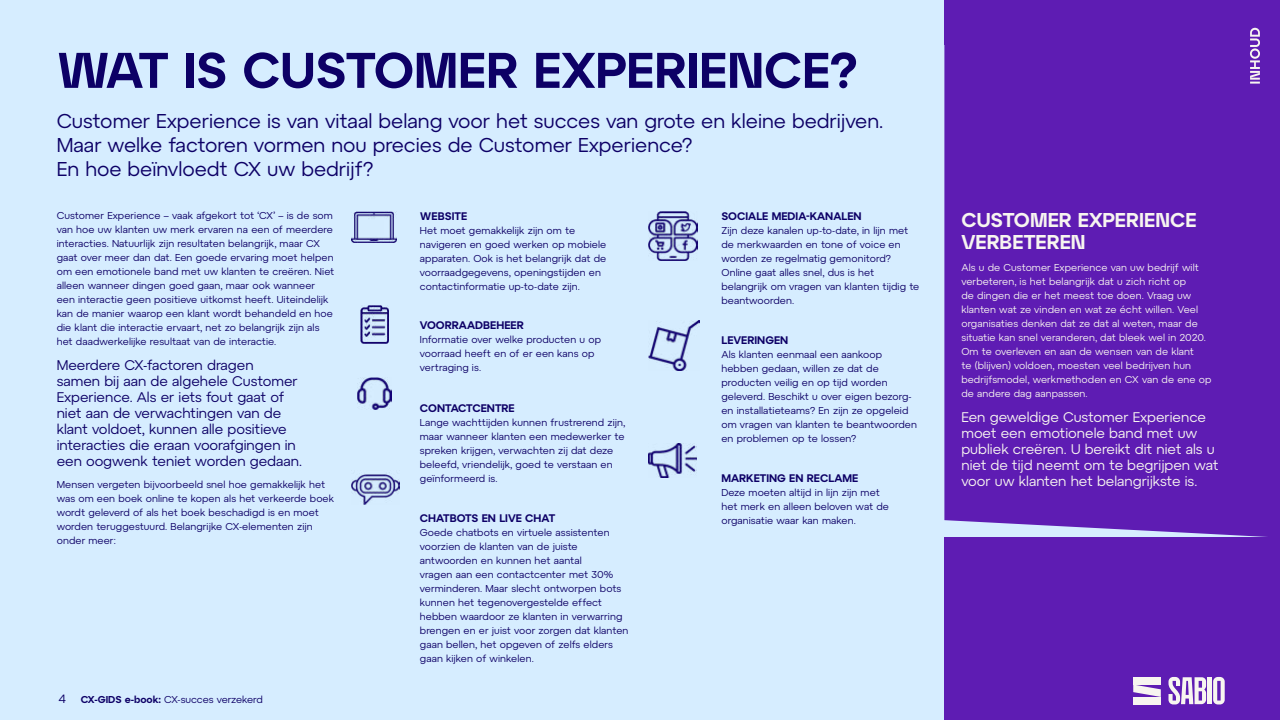
<style>
.page{position:relative;width:1280px;height:720px;background:#fff}
.page>*{position:absolute;margin:0;border:0;box-sizing:border-box;transform-origin:0 0}
.t1{font:600 50px "Atyp BL Display";color:#0d0066}
.t2{font:20px/24px "Atyp BL Text";color:#0d0066}
.t3{font:600 20px/22px "Atyp BL Display";color:#f7f5f0}
.t4{font:14px/16px "Atyp BL Text";color:#0d0066}
.t5{font:14px/16px "Atyp BL Text";color:#f7f5f0}
.t6{font:600 11px "Atyp BL Text";color:#0d0066}
.t7{font:10px/14px "Atyp BL Text";letter-spacing:.01em;color:#0d0066}
.t8{font:10px/14px "Atyp BL Text";letter-spacing:.01em;color:#f7f5f0}
.s1{font-size:12px}
.s2{font-family:"Atyp BL Display";font-weight:600}
</style>
<div class="page">
<div style="left:0;top:0;width:1279px;height:720px;background:#d6edff"></div>
<div style="left:944px;top:538px;width:336px;height:182px;background:#5e1cb3"></div>
<div style="left:944px;top:0;width:336px;height:538px;background:#5e1cb3"></div>
<img style="left:352px;top:474px;width:48px;height:31px">
<img style="left:357px;top:377px;width:34px;height:32px">
<img style="left:648px;top:321px;width:51px;height:50px">
<img style="left:648px;top:444px;width:48px;height:34px">
<img style="left:648px;top:212px;width:49px;height:49px">
<img style="left:360px;top:306px;width:29px;height:38px">
<img style="left:352px;top:212px;width:45px;height:30px">
<svg style="left:1250px;top:28px;width:10px;height:56px"></svg>
<div style="left:1133px;top:677px;width:28px;height:8px;background:#f7f5f0"></div>
<div style="left:1133px;top:697px;width:28px;height:8px;background:#f7f5f0"></div>
<svg style="left:1133px;top:685px;width:28px;height:12px"></svg>
<svg style="left:1213px;top:677px;width:12px;height:27px"></svg>
<div style="left:1207px;top:677px;width:5px;height:27px;background:#f7f5f0"></div>
<svg style="left:1168px;top:677px;width:38px;height:27px"></svg>
<h1 class="t1" style="left:57px;top:40px;width:802px">WAT IS CUSTOMER EXPERIENCE?</h1>
<h2 class="t2" style="left:57px;top:109px;width:828px">Customer Experience is van vitaal belang voor het succes van grote en kleine bedrijven.<br>Maar welke factoren vormen nou precies de Customer Experience?<br>En hoe beïnvloedt CX uw bedrijf?</h2>
<p class="t7" style="left:57px;top:209px;width:279px">Customer Experience – vaak afgekort tot ‘CX’ – is de som van hoe uw klanten uw merk ervaren na een of meerdere interacties. Natuurlijk zijn resultaten belangrijk, maar CX gaat over meer dan dat. Een goede ervaring moet helpen om een emotionele band met uw klanten te creëren. Niet alleen wanneer dingen goed gaan, maar ook wanneer een interactie geen positieve uitkomst heeft. Uiteindelijk kan de manier waarop een klant wordt behandeld en hoe die klant die interactie ervaart, net zo belangrijk zijn als het daadwerkelijke resultaat van de interactie.</p>
<p class="t4" style="left:57px;top:357px;width:247px">Meerdere CX-factoren dragen<br>samen bij aan de algehele Customer Experience. Als er iets fout gaat of niet aan de verwachtingen van de klant voldoet, kunnen alle positieve interacties die eraan voorafgingen in een oogwenk teniet worden gedaan.</p>
<p class="t7" style="left:57px;top:478px;width:279px">Mensen vergeten bijvoorbeeld snel hoe gemakkelijk het was om een boek online te kopen als het verkeerde boek wordt geleverd of als het boek beschadigd is en moet worden teruggestuurd. Belangrijke CX-elementen zijn onder meer:</p>
<p class="t7" style="left:59px;top:692px;width:205px"><span class="s1">4</span> <span class="s2">CX-GIDS e-book:</span> CX-succes verzekerd</p>
<p class="t6" style="left:420px;top:210px;width:49px">WEBSITE</p>
<p class="t7" style="left:420px;top:223px;width:188px">Het moet gemakkelijk zijn om te navigeren en goed werken op mobiele apparaten. Ook is het belangrijk dat de voorraadgegevens, openingstijden en contactinformatie up-to-date zijn.</p>
<p class="t6" style="left:420px;top:319px;width:105px">VOORRAADBEHEER</p>
<p class="t7" style="left:420px;top:333px;width:183px">Informatie over welke producten u op voorraad heeft en of er een kans op vertraging is.</p>
<p class="t6" style="left:420px;top:401px;width:96px">CONTACTCENTRE</p>
<p class="t7" style="left:420px;top:415px;width:207px">Lange wachttijden kunnen frustrerend zijn, maar wanneer klanten een medewerker te spreken krijgen, verwachten zij dat deze beleefd, vriendelijk, goed te verstaan en geïnformeerd is.</p>
<p class="t6" style="left:420px;top:512px;width:137px">CHATBOTS EN LIVE CHAT</p>
<p class="t7" style="left:420px;top:525px;width:210px">Goede chatbots en virtuele assistenten voorzien de klanten van de juiste antwoorden en kunnen het aantal<br>vragen aan een contactcenter met 30% verminderen. Maar slecht ontworpen bots kunnen het tegenovergestelde effect hebben waardoor ze klanten in verwarring brengen en er juist voor zorgen dat klanten gaan bellen, het opgeven of zelfs elders gaan kijken of winkelen.</p>
<p class="t6" style="left:721px;top:210px;width:142px">SOCIALE MEDIA-KANALEN</p>
<p class="t7" style="left:721px;top:223px;width:199px">Zijn deze kanalen up-to-date, in lijn met de merkwaarden en tone of voice en worden ze regelmatig gemonitord?<br>Online gaat alles snel, dus is het belangrijk om vragen van klanten tijdig te beantwoorden.</p>
<p class="t6" style="left:721px;top:334px;width:68px">LEVERINGEN</p>
<p class="t7" style="left:721px;top:348px;width:197px">Als klanten eenmaal een aankoop hebben gedaan, willen ze dat de producten veilig en op tijd worden geleverd. Beschikt u over eigen bezorg&shy;en installatieteams? En zijn ze opgeleid om vragen van klanten te beantwoorden en problemen op te lossen?</p>
<p class="t6" style="left:721px;top:471px;width:138px">MARKETING EN RECLAME</p>
<p class="t7" style="left:721px;top:485px;width:169px">Deze moeten altijd in lijn zijn met het merk en alleen beloven wat de organisatie waar kan maken.</p>
<h2 class="t3" style="left:961px;top:208px;width:237px">CUSTOMER EXPERIENCE<br>VERBETEREN</h2>
<p class="t8" style="left:961px;top:261px;width:252px">Als u de Customer Experience van uw bedrijf wilt verbeteren, is het belangrijk dat u zich richt op<br>de dingen die er het meest toe doen. Vraag uw klanten wat ze vinden en wat ze écht willen. Veel organisaties denken dat ze dat al weten, maar de situatie kan snel veranderen, dat bleek wel in 2020.<br>Om te overleven en aan de wensen van de klant<br>te (blijven) voldoen, moesten veel bedrijven hun bedrijfsmodel, werkmethoden en CX van de ene op de andere dag aanpassen.</p>
<h3 class="t5" style="left:961px;top:409px;width:258px">Een geweldige Customer Experience moet een emotionele band met uw publiek creëren. U bereikt dit niet als u niet de tijd neemt om te begrijpen wat voor uw klanten het belangrijkste is.</h3>
</div>
